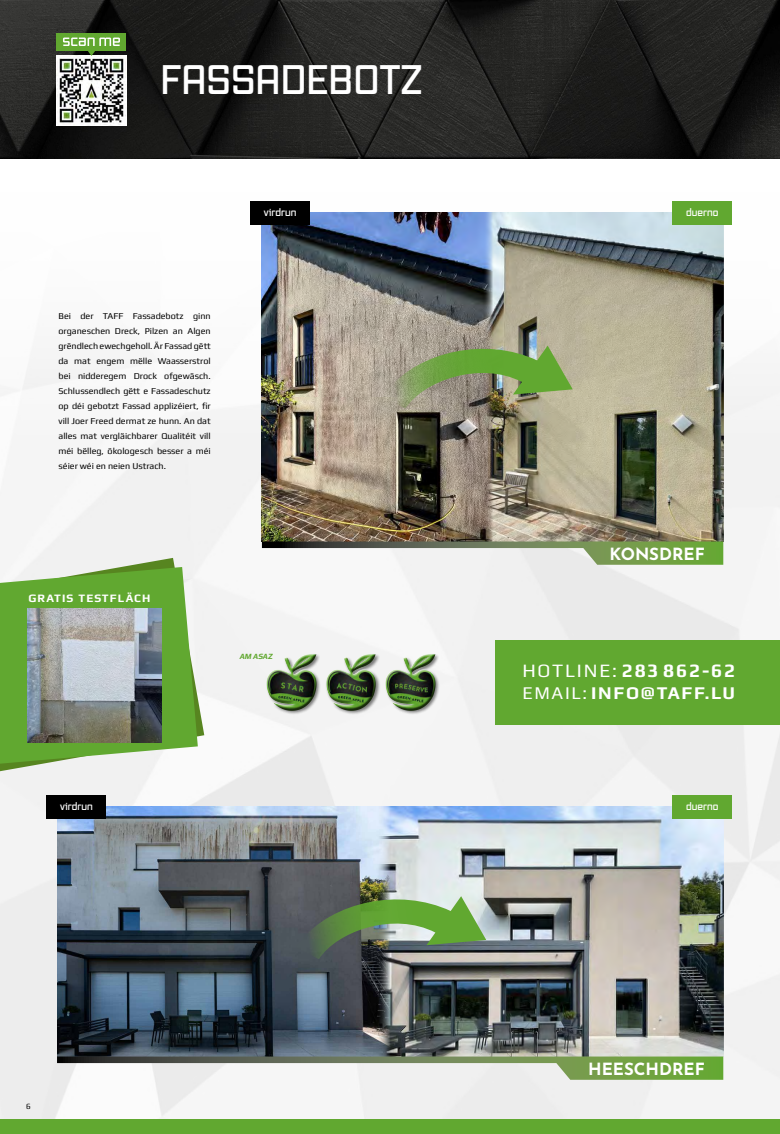
<style>
.page{position:relative;width:780px;height:1134px;background:#fff}
.page>*{position:absolute;margin:0;border:0;box-sizing:border-box;transform-origin:0 0}
.t1{font:600 40px "Vox";color:#fff}
.t2{font:700 19px "Play";letter-spacing:.1em;color:#fff}
.t3{font:700 18px "Play";letter-spacing:.095em;color:#fff}
.t4{font:100 16.8px "Josefin Sans";color:#fff}
.t5{font:700 11.4px "Play";letter-spacing:.1em;color:#fff}
.t6{font:600 9.8px "Vox";color:#fff}
.t7{font:9px/15px "Play";color:#000;text-align:justify}
.t8{font:italic 700 8px "Play";color:#61a830;scale:.95 1}
.t9{font:8px "Play";color:#000}
.s1{font-weight:400}
</style>
<div class="page">
<img style="left:0;top:0;width:780px;height:1120px">
<svg style="left:0;top:558px;width:204px;height:213px;fill:#f1f1f1"></svg>
<div style="left:0;top:1120px;width:780px;height:14px;background:#61a830"></div>
<img style="left:57px;top:56px;width:69px;height:69px">
<div style="left:57px;top:33px;width:69px;height:18px;background:#61a830"></div>
<svg style="left:63px;top:38px;width:57px;height:18px"></svg>
<img style="left:262px;top:213px;width:221px;height:328px">
<img style="left:483px;top:213px;width:240px;height:328px">
<img style="left:382px;top:336px;width:190px;height:73px">
<div style="left:250px;top:201px;width:60px;height:24px;background:#000"></div>
<div style="left:672px;top:201px;width:60px;height:24px;background:#61a830"></div>
<svg style="left:262px;top:541px;width:461px;height:24px"></svg>
<img style="left:57px;top:807px;width:320px;height:249px">
<img style="left:377px;top:807px;width:346px;height:249px">
<svg style="left:295px;top:887px;width:191px;height:72px;background:#758e6a"></svg>
<div style="left:47px;top:795px;width:59px;height:23px;background:#000"></div>
<div style="left:672px;top:795px;width:60px;height:23px;background:#61a830"></div>
<svg style="left:57px;top:1056px;width:666px;height:24px"></svg>
<div style="left:394px;top:640px;width:60px;height:76px;background:#f5f5f5"></div>
<div style="left:385px;top:652px;width:53px;height:61px;background:#000;opacity:.75"></div>
<div style="left:248px;top:640px;width:59px;height:76px;background:#f2f2f2"></div>
<div style="left:263px;top:651px;width:55px;height:56px;background:#f2f2f2"></div>
<div style="left:267px;top:652px;width:52px;height:61px;background:#000;opacity:.75"></div>
<img style="left:307px;top:640px;width:87px;height:76px">
<div style="left:323px;top:651px;width:55px;height:56px;background:#f3f3f3"></div>
<div style="left:326px;top:652px;width:53px;height:61px;background:#000;opacity:.75"></div>
<svg style="left:0;top:567px;width:198px;height:197px;fill:#61a830"></svg>
<img style="left:27px;top:608px;width:134px;height:134px">
<div style="left:495px;top:640px;width:285px;height:84px;background:#61a830"></div>
<h1 class="t1" style="left:160px;top:53px;width:263px">FASSADEBOTZ</h1>
<p class="t6" style="left:264px;top:206px;width:34px">virdrun</p>
<p class="t6" style="left:686px;top:206px;width:34px">duerno</p>
<p class="t7" style="left:58px;top:308px;width:154px">Bei der TAFF Fassadebotz ginn organeschen Dreck, Pilzen an Algen grëndlech ewechgeholl. Är Fassad gëtt da mat engem mëlle Waasserstrol bei nidderegem Drock ofgewäsch.<br>Schlussendlech gëtt e Fassadeschutz op déi gebotzt Fassad applizéiert, fir vill Joer Freed dermat ze hunn. An dat alles mat vergläichbarer Qualitéit vill méi bëlleg, ökologesch besser a méi séier wéi en neien Ustrach.</p>
<p class="t5" style="left:28px;top:592px;width:124px">GRATIS TESTFLÄCH</p>
<p class="t8" style="left:239px;top:651px;width:38px">AM ASAZ</p>
<h3 class="t4" style="left:609px;top:541px;width:97px">KONSDREF</h3>
<h2 class="t2" style="left:522px;top:659px;width:214px"><span class="s1">HOTLINE:</span> 283 862-62</h2>
<h3 class="t3" style="left:522px;top:682px;width:214px"><span class="s1">EMAIL:</span> INFO@TAFF.LU</h3>
<p class="t6" style="left:60px;top:800px;width:34px">virdrun</p>
<p class="t6" style="left:686px;top:800px;width:34px">duerno</p>
<p class="t9" style="left:26px;top:1102px;width:6px">6</p>
<h3 class="t4" style="left:588px;top:1056px;width:118px">HEESCHDREF</h3>
</div>
